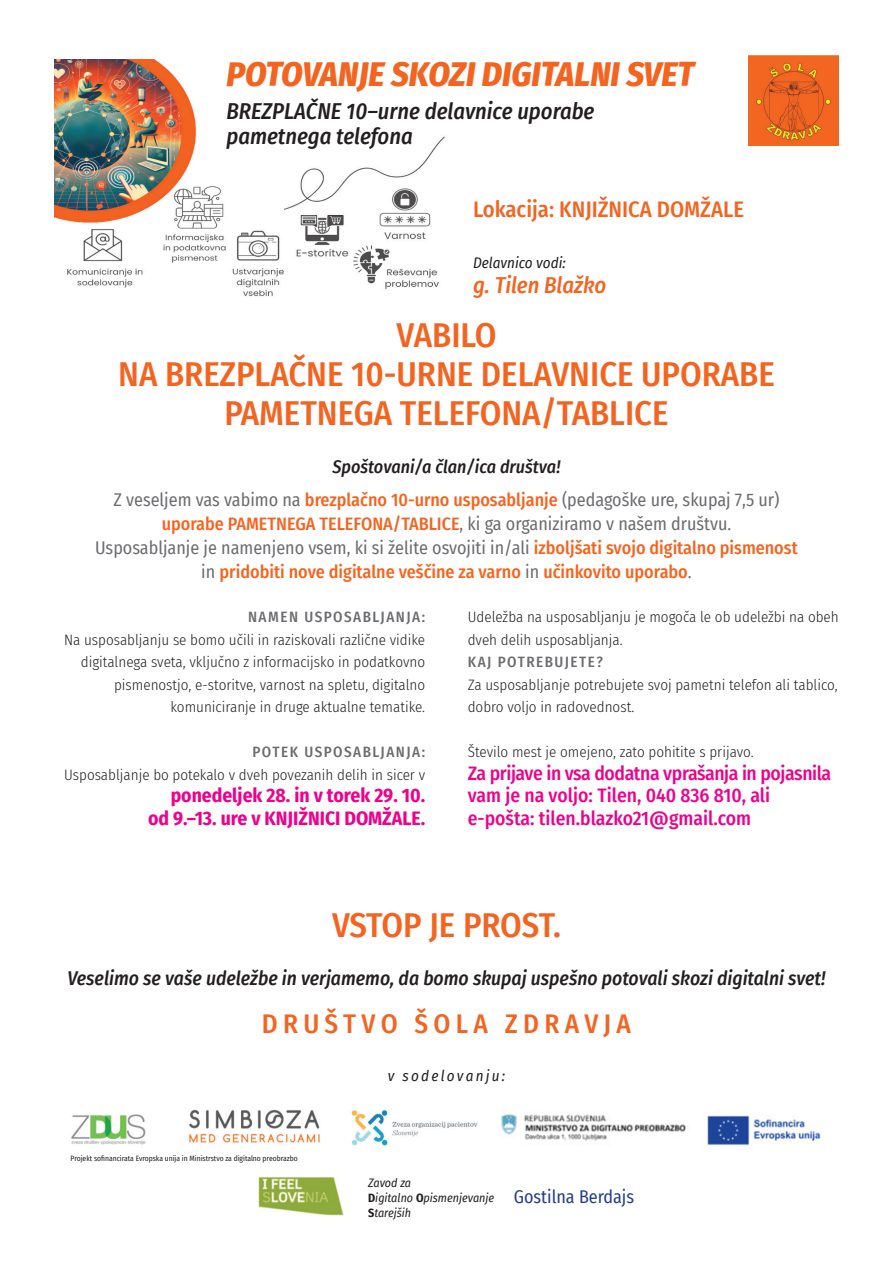
<style>
.page{position:relative;width:893px;height:1263px;background:#fff}
.page>*{position:absolute;margin:0;border:0;box-sizing:border-box;transform-origin:0 0}
.t1{font:500 34.5px/39px "Fira Sans Condensed";color:#f36421;text-align:center}
.t2{font:italic 800 34.5px "Fira Sans Condensed";color:#f36421}
.t3{font:500 27px "Fira Sans Condensed";letter-spacing:.2em;color:#f36421}
.t4{font:italic 500 22.5px/25.5px "Fira Sans Condensed";color:#231f20}
.t5{font:500 22.5px "Fira Sans Condensed";color:#f36421}
.t6{font:italic 500 22.5px "Fira Sans Condensed";color:#f36421}
.t7{font:500 19.5px/22.5px "Fira Sans Condensed";letter-spacing:-.02em;color:#ed028c}
.t8{font:italic 500 19.5px "Fira Sans Condensed";color:#231f20}
.t9{font:700 19.5px/22.5px "Fira Sans Condensed";color:#ed028c;text-align:right}
.t10{font:500 18px/24px "Fira Sans Condensed";color:#f36421;text-align:center}
.t11{font:18px/33px "Fira Sans Condensed";color:#6c6d70;text-align:center}
.t12{font:18px "Fira Sans Condensed";color:#253f8e}
.t13{font:300 15px/22.5px "Fira Sans Condensed";color:#231f20}
.t14{font:500 15px "Fira Sans Condensed";letter-spacing:.1em;color:#6c6d70}
.t15{font:italic 15px "Fira Sans Condensed";color:#231f20}
.t16{font:italic 15px "Fira Sans Condensed";letter-spacing:.15em;color:#231f20}
.t17{font:italic 12px/15px "Fira Sans Condensed";color:#231f20}
.t18{font:7.5px "Fira Sans Condensed";color:#231f20}
.s1{font-weight:500;font-style:italic;color:#231f20}
.s2{font-weight:500;color:#f36421}
.s3{font-weight:400;color:#6c6d70}
.s4{font-weight:700;font-style:normal}
</style>
<div class="page">
<img style="left:748px;top:55px;width:90px;height:90px">
<img style="left:71px;top:1109px;width:407px;height:37px">
<img style="left:54px;top:60px;width:391px;height:237px">
<div style="left:197px;top:67px;width:215px;height:98px;background:#fff"></div>
<div style="left:379px;top:54px;width:83px;height:44px;background:#fff"></div>
<img style="left:501px;top:1114px;width:185px;height:27px">
<img style="left:707px;top:1115px;width:114px;height:31px">
<img style="left:258px;top:1177px;width:86px;height:39px">
<h1 class="t2" style="left:226px;top:45px;width:469px">POTOVANJE SKOZI DIGITALNI SVET</h1>
<h3 class="t4" style="left:226px;top:97px;width:370px">BREZPLAČNE 10–urne delavnice uporabe pametnega telefona</h3>
<h3 class="t5" style="left:473px;top:191px;width:272px">Lokacija: KNJIŽNICA DOMŽALE</h3>
<p class="t15" style="left:473px;top:251px;width:94px">Delavnico vodi:</p>
<h3 class="t6" style="left:473px;top:267px;width:135px">g. Tilen Blažko</h3>
<h1 class="t1" style="left:118px;top:314px;width:658px">VABILO<br>NA BREZPLAČNE 10-URNE DELAVNICE UPORABE<br>PAMETNEGA TELEFONA/TABLICE</h1>
<p class="t11" style="left:113px;top:450px;width:668px"><span class="s1">Spoštovani/a član/ica društva!<br></span>Z veseljem vas vabimo na <span class="s2">brezplačno 10-urno usposabljanje</span> (pedagoške ure, skupaj 7,5 ur)</p>
<p class="t10" style="left:95px;top:511px;width:704px">uporabe PAMETNEGA TELEFONA/TABLICE<span class="s3">, ki ga organiziramo v našem društvu.<br>Usposabljanje je namenjeno vsem, ki si želite osvojiti in/ali</span> izboljšati svojo digitalno pismenost <span class="s3">in</span> pridobiti nove digitalne veščine za varno <span class="s3">in</span> učinkovito uporabo<span class="s3">.</span></p>
<p class="t14" style="left:248px;top:605px;width:179px">NAMEN USPOSABLJANJA:</p>
<p class="t13" style="left:64px;top:628px;width:363px;text-align:right">Na usposabljanju se bomo učili in raziskovali različne vidike digitalnega sveta, vključno z informacijsko in podatkovno pismenostjo, e-storitve, varnost na spletu, digitalno komuniciranje in druge aktualne tematike.</p>
<p class="t14" style="left:252px;top:740px;width:174px">POTEK USPOSABLJANJA:</p>
<p class="t13" style="left:64px;top:763px;width:362px">Usposabljanje bo potekalo v dveh povezanih delih in sicer v</p>
<h3 class="t9" style="left:148px;top:783px;width:279px">ponedeljek 28. in v torek 29. 10. od 9.–13. ure v KNJIŽNICI DOMŽALE.</h3>
<p class="t13" style="left:468px;top:606px;width:372px">Udeležba na usposabljanju je mogoča le ob udeležbi na obeh dveh delih usposabljanja.</p>
<p class="t14" style="left:468px;top:650px;width:137px">KAJ POTREBUJETE?</p>
<p class="t13" style="left:468px;top:673px;width:371px">Za usposabljanje potrebujete svoj pametni telefon ali tablico, dobro voljo in radovednost.</p>
<p class="t13" style="left:468px;top:741px;width:287px">Število mest je omejeno, zato pohitite s prijavo.</p>
<h3 class="t7" style="left:468px;top:761px;width:365px">Za prijave in vsa dodatna vprašanja in pojasnila vam je na voljo: Tilen, 040 836 810, ali e-pošta: tilen.blazko21@gmail.com</h3>
<h1 class="t1" style="left:332px;top:904px;width:230px">VSTOP JE PROST.</h1>
<h3 class="t8" style="left:67px;top:963px;width:760px">Veselimo se vaše udeležbe in verjamemo, da bomo skupaj uspešno potovali skozi digitalni svet!</h3>
<h2 class="t3" style="left:262px;top:1002px;width:371px">DRUŠTVO ŠOLA ZDRAVJA</h2>
<p class="t16" style="left:388px;top:1065px;width:119px">v sodelovanju:</p>
<p class="t18" style="left:71px;top:1152px;width:228px">Projekt sofinancirata Evropska unija in Ministrstvo za digitalno preobrazbo</p>
<p class="t17" style="left:368px;top:1174px;width:128px">Zavod za<br><span class="s4">D</span>igitalno <span class="s4">O</span>pismenjevanje<br><span class="s4">S</span>tarejših</p>
<p class="t12" style="left:514px;top:1183px;width:122px">Gostilna Berdajs</p>
</div>
